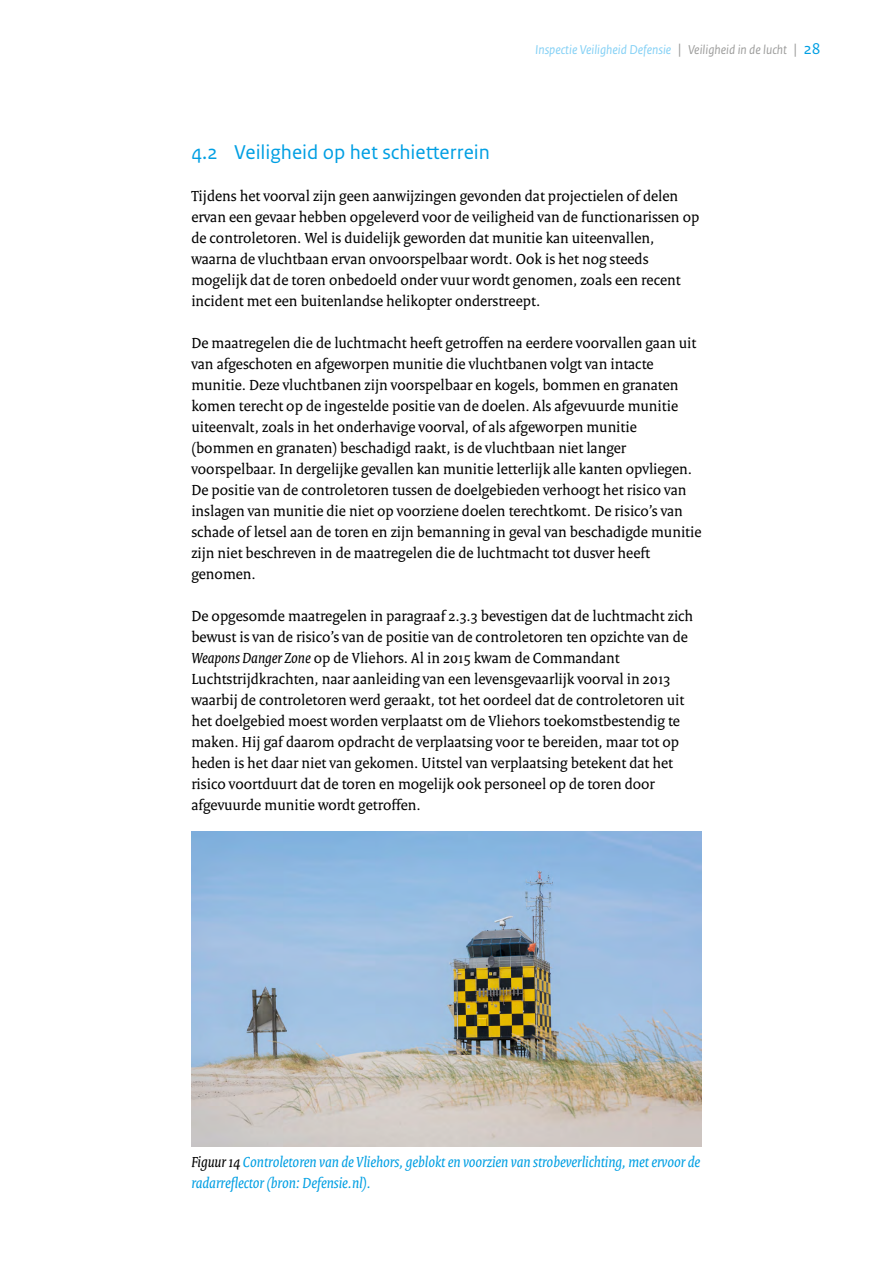
<style>
.page{position:relative;width:893px;height:1263px;background:#fff}
.page>*{position:absolute;margin:0;border:0;box-sizing:border-box;transform-origin:0 0}
.t1{font:21px "Rijksoverheid Sans Text";color:#009fe3}
.t2{font:15.75px/21px "Rijksoverheid Serif";color:#000}
.t3{font:italic 15.75px/21px "Rijksoverheid Serif";color:#009fe3}
.t4{font:italic 13.5px "Rijksoverheid Sans Text";color:#83d0f5}
.s1{font-style:normal;font-size:15.75px;color:#9d9d9c}
.s2{color:#9d9d9c}
.s3{font-style:normal;font-size:16.5px;color:#009fe3}
.s4{font-style:italic}
.s5{color:#000}
</style>
<div class="page">
<img style="left:191px;top:831px;width:511px;height:315px">
<p class="t4" style="left:535px;top:42px;width:287px">Inspectie Veiligheid Defensie <span class="s1">|</span> <span class="s2">Veiligheid in de lucht</span> <span class="s1">|</span> <span class="s3">28</span></p>
<h1 class="t1" style="left:191px;top:140px;width:300px">4.2 Veiligheid op het schietterrein</h1>
<p class="t2" style="left:191px;top:185px;width:509px">Tijdens het voorval zijn geen aanwijzingen gevonden dat projectielen of delen ervan een gevaar hebben opgeleverd voor de veiligheid van de functionarissen op de controletoren. Wel is duidelijk geworden dat munitie kan uiteenvallen, waarna de vluchtbaan ervan onvoorspelbaar wordt. Ook is het nog steeds mogelijk dat de toren onbedoeld onder vuur wordt genomen, zoals een recent incident met een buitenlandse helikopter onderstreept.</p>
<p class="t2" style="left:191px;top:332px;width:512px">De maatregelen die de luchtmacht heeft getroffen na eerdere voorvallen gaan uit van afgeschoten en afgeworpen munitie die vluchtbanen volgt van intacte munitie. Deze vluchtbanen zijn voorspelbaar en kogels, bommen en granaten komen terecht op de ingestelde positie van de doelen. Als afgevuurde munitie uiteenvalt, zoals in het onderhavige voorval, of als afgeworpen munitie (bommen en granaten) beschadigd raakt, is de vluchtbaan niet langer voorspelbaar. In dergelijke gevallen kan munitie letterlijk alle kanten opvliegen.<br>De positie van de controletoren tussen de doelgebieden verhoogt het risico van inslagen van munitie die niet op voorziene doelen terechtkomt. De risico’s van schade of letsel aan de toren en zijn bemanning in geval van beschadigde munitie zijn niet beschreven in de maatregelen die de luchtmacht tot dusver heeft genomen.</p>
<p class="t2" style="left:191px;top:605px;width:503px">De opgesomde maatregelen in paragraaf 2.3.3 bevestigen dat de luchtmacht zich bewust is van de risico’s van de positie van de controletoren ten opzichte van de <span class="s4">Weapons Danger Zone</span> op de Vliehors. Al in 2015 kwam de Commandant Luchtstrijdkrachten, naar aanleiding van een levensgevaarlijk voorval in 2013 waarbij de controletoren werd geraakt, tot het oordeel dat de controletoren uit het doelgebied moest worden verplaatst om de Vliehors toekomstbestendig te maken. Hij gaf daarom opdracht de verplaatsing voor te bereiden, maar tot op heden is het daar niet van gekomen. Uitstel van verplaatsing betekent dat het risico voortduurt dat de toren en mogelijk ook personeel op de toren door afgevuurde munitie wordt getroffen.</p>
<p class="t3" style="left:191px;top:1151px;width:510px"><span class="s5">Figuur 14</span> Controletoren van de Vliehors, geblokt en voorzien van strobeverlichting, met ervoor de radarreflector (bron: Defensie.nl).</p>
</div>
